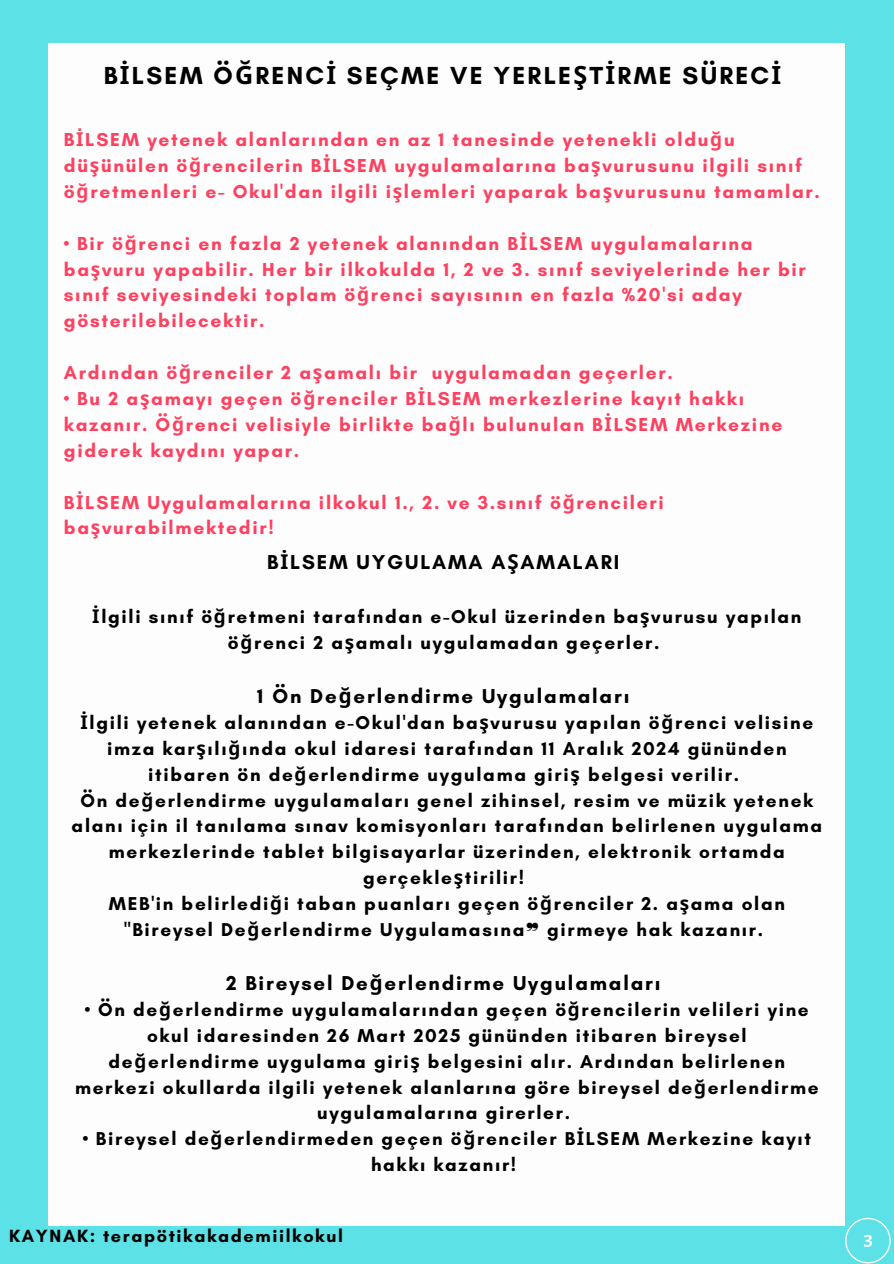
<style>
.page{position:relative;width:894px;height:1264px;background:#fff}
.page>*{position:absolute;margin:0;border:0;box-sizing:border-box;transform-origin:0 0}
.t1{font:700 25.05px "Glacial Indifference";letter-spacing:.09em;color:#000}
.t2{font:700 20.4px "Glacial Indifference";letter-spacing:.09em;color:#000}
.t3{font:700 19.05px/25.8px "Glacial Indifference";letter-spacing:.09em;color:#fe4160}
.t4{font:700 18.9px/25.8px "Glacial Indifference";letter-spacing:.09em;color:#000;text-align:center}
.t5{font:700 18px "Glacial Indifference";letter-spacing:.09em;color:#000}
.s1{font-family:"Noto Sans"}
.s2{font-family:"Free Serif";font-weight:400}
</style>
<div class="page">
<div style="left:0;top:0;width:893px;height:1263px;background:#5ce1e6"></div>
<div style="left:48px;top:44px;width:796px;height:1181px;background:#fdfdfd"></div>
<svg style="left:844px;top:1217px;width:46px;height:46px"></svg>
<h1 class="t1" style="left:104px;top:60px;width:679px">B<span class="s1">İ</span>LSEM Ö<span class="s1">Ğ</span>RENC<span class="s1">İ</span> SEÇME VE YERLE<span class="s1">Ş</span>T<span class="s1">İ</span>RME SÜREC<span class="s1">İ</span></h1>
<p class="t3" style="left:64px;top:126px;width:757px">B<span class="s1">İ</span>LSEM yetenek alanlarından en az 1 tanesinde yetenekli oldu<span class="s1">ğ</span>u dü<span class="s1">ş</span>ünülen ö<span class="s1">ğ</span>rencilerin B<span class="s1">İ</span>LSEM uygulamalarına ba<span class="s1">ş</span>vurusunu ilgili sınıf ö<span class="s1">ğ</span>retmenleri e- Okul'dan ilgili i<span class="s1">ş</span>lemleri yaparak ba<span class="s1">ş</span>vurusunu tamamlar.</p>
<p class="t3" style="left:64px;top:230px;width:743px">• Bir ö<span class="s1">ğ</span>renci en fazla 2 yetenek alanından B<span class="s1">İ</span>LSEM uygulamalarına ba<span class="s1">ş</span>vuru yapabilir. Her bir ilkokulda 1, 2 ve 3. sınıf seviyelerinde her bir sınıf seviyesindeki toplam ö<span class="s1">ğ</span>renci sayısının en fazla %20'si aday gösterilebilecektir.</p>
<p class="t3" style="left:64px;top:359px;width:610px">Ardından ö<span class="s1">ğ</span>renciler 2 a<span class="s1">ş</span>amalı bir uygulamadan geçerler.</p>
<p class="t3" style="left:64px;top:385px;width:719px">• Bu 2 a<span class="s1">ş</span>amayı geçen ö<span class="s1">ğ</span>renciler B<span class="s1">İ</span>LSEM merkezlerine kayıt hakkı kazanır. Ö<span class="s1">ğ</span>renci velisiyle birlikte ba<span class="s1">ğ</span>lı bulunulan B<span class="s1">İ</span>LSEM Merkezine giderek kaydını yapar.</p>
<p class="t3" style="left:64px;top:489px;width:601px">B<span class="s1">İ</span>LSEM Uygulamalarına ilkokul 1., 2. ve 3.sınıf ö<span class="s1">ğ</span>rencileri ba<span class="s1">ş</span>vurabilmektedir!</p>
<p class="t2" style="left:267px;top:549px;width:353px">B<span class="s1">İ</span>LSEM UYGULAMA A<span class="s1">Ş</span>AMALARI</p>
<p class="t4" style="left:92px;top:603px;width:710px"><span class="s1">İ</span>lgili sınıf ö<span class="s1">ğ</span>retmeni tarafından e-Okul üzerinden ba<span class="s1">ş</span>vurusu yapılan ö<span class="s1">ğ</span>renci 2 a<span class="s1">ş</span>amalı uygulamadan geçerler.</p>
<p class="t2" style="left:257px;top:683px;width:373px">1 Ön De<span class="s1">ğ</span>erlendirme Uygulamaları</p>
<p class="t4" style="left:72px;top:709px;width:751px"><span class="s1">İ</span>lgili yetenek alanından e-Okul'dan ba<span class="s1">ş</span>vurusu yapılan ö<span class="s1">ğ</span>renci velisine imza kar<span class="s1">ş</span>ılı<span class="s1">ğ</span>ında okul idaresi tarafından 11 Aralık 2024 gününden itibaren ön de<span class="s1">ğ</span>erlendirme uygulama giri<span class="s1">ş</span> belgesi verilir.<br>Ön de<span class="s1">ğ</span>erlendirme uygulamaları genel zihinsel, resim ve müzik yetenek alanı için il tanılama sınav komisyonları tarafından belirlenen uygulama merkezlerinde tablet bilgisayarlar üzerinden, elektronik ortamda gerçekle<span class="s1">ş</span>tirilir!<br>MEB'in belirledi<span class="s1">ğ</span>i taban puanları geçen ö<span class="s1">ğ</span>renciler 2. a<span class="s1">ş</span>ama olan "Bireysel De<span class="s1">ğ</span>erlendirme Uygulamasına<span class="s2">❞</span> girmeye hak kazanır.</p>
<p class="t2" style="left:226px;top:970px;width:435px">2 Bireysel De<span class="s1">ğ</span>erlendirme Uygulamaları</p>
<p class="t4" style="left:75px;top:996px;width:745px">• Ön de<span class="s1">ğ</span>erlendirme uygulamalarından geçen ö<span class="s1">ğ</span>rencilerin velileri yine okul idaresinden 26 Mart 2025 gününden itibaren bireysel de<span class="s1">ğ</span>erlendirme uygulama giri<span class="s1">ş</span> belgesini alır. Ardından belirlenen merkezi okullarda ilgili yetenek alanlarına göre bireysel de<span class="s1">ğ</span>erlendirme uygulamalarına girerler.</p>
<p class="t4" style="left:83px;top:1125px;width:729px">• Bireysel de<span class="s1">ğ</span>erlendirmeden geçen ö<span class="s1">ğ</span>renciler B<span class="s1">İ</span>LSEM Merkezine kayıt hakkı kazanır!</p>
<p class="t5" style="left:9px;top:1224px;width:335px">KAYNAK: terapötikakademiilkokul</p>
</div>
